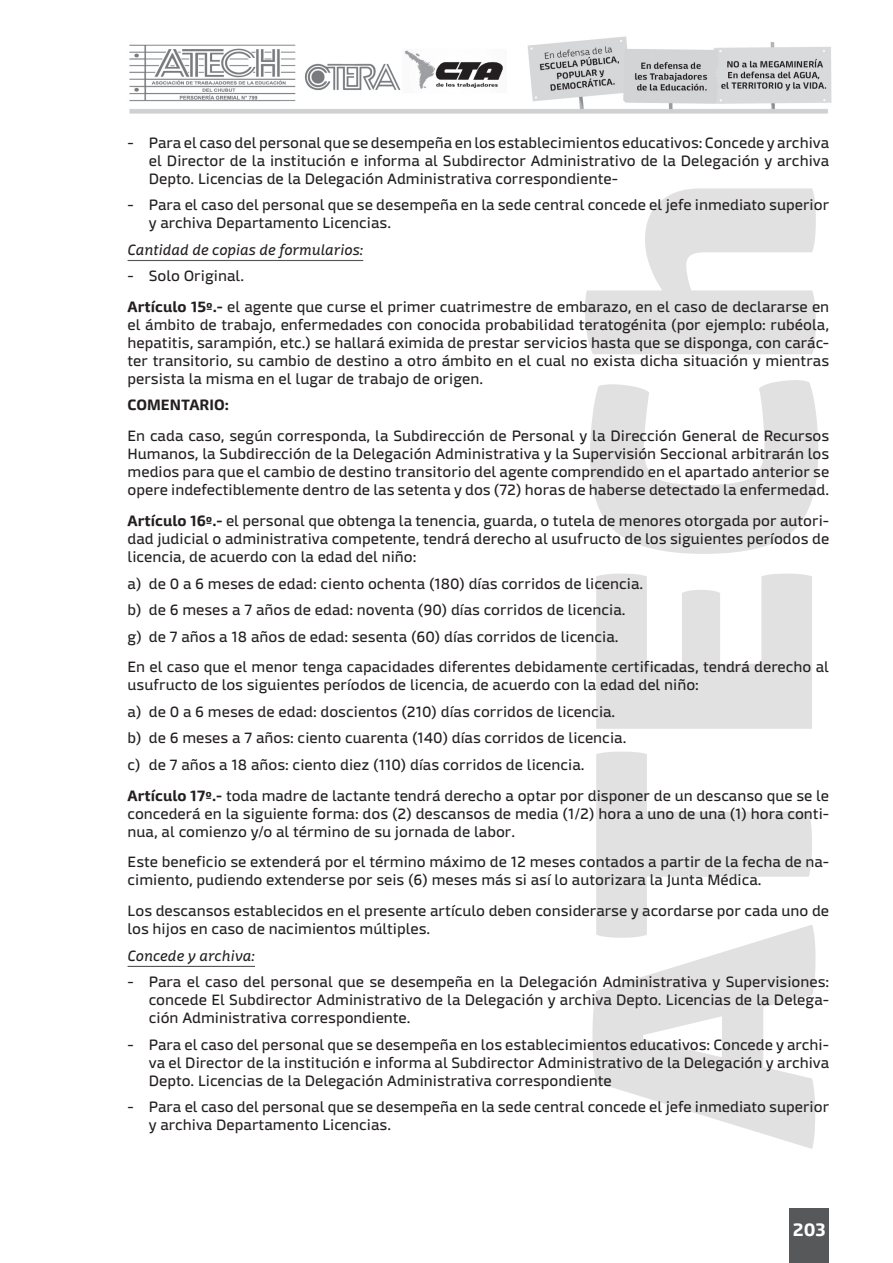
<style>
.page{position:relative;width:893px;height:1263px;background:#fff}
.page>*{position:absolute;margin:0;border:0;box-sizing:border-box;transform-origin:0 0}
.t1{font:700 18px "Mangerica";color:#fff}
.testo{font:15px/18px "Mangerica";color:#231f20;text-align:justify}
.FRANCES_1{font:15px/18px "Mangerica";color:#231f20;text-align:justify}
.formulario{font:italic 15px "Mangerica";color:#231f20}
.FRANCES_1-2{font:700 15px "Mangerica";color:#231f20}
.s1{font-weight:700}
</style>
<div class="page">
<img style="left:127px;top:36px;width:705px;height:933px">
<div style="left:789px;top:1208px;width:39px;height:55px;background:#57585a"></div>
<svg style="left:592px;top:925px;width:223px;height:224px;fill:#e1e1e2"></svg>
<svg style="left:596px;top:752px;width:216px;height:186px"></svg>
<svg style="left:596px;top:574px;width:216px;height:155px"></svg>
<svg style="left:590px;top:379px;width:228px;height:175px"></svg>
<svg style="left:584px;top:188px;width:232px;height:166px"></svg>
<hr style="left:128px;top:260px;width:235px;height:1px;background:#545557">
<hr style="left:128px;top:966px;width:127px;height:1px;background:#545557">
<p class="FRANCES_1" style="left:149px;top:134px;width:682px;text-indent:-21px">- Para el caso del personal que se desempeña en los establecimientos educativos: Concede y archiva el Director de la institución e informa al Subdirector Administrativo de la Delegación y archiva Depto. Licencias de la Delegación Administrativa correspondiente-</p>
<p class="FRANCES_1" style="left:149px;top:196px;width:682px;text-indent:-21px">- Para el caso del personal que se desempeña en la sede central concede el jefe inmediato superior y archiva Departamento Licencias.</p>
<p class="formulario" style="left:128px;top:240px;width:237px">Cantidad de copias de formularios:</p>
<p class="FRANCES_1" style="left:128px;top:267px;width:116px">- Solo Original.</p>
<p class="testo" style="left:128px;top:298px;width:703px"><span class="s1">Artículo 15º.-</span> el agente que curse el primer cuatrimestre de embarazo, en el caso de declararse en el ámbito de trabajo, enfermedades con conocida probabilidad teratogénita (por ejemplo: rubéola, hepatitis, sarampión, etc.) se hallará eximida de prestar servicios hasta que se disponga, con carác&shy;ter transitorio, su cambio de destino a otro ámbito en el cual no exista dicha situación y mientras persista la misma en el lugar de trabajo de origen.</p>
<p class="FRANCES_1-2" style="left:128px;top:396px;width:103px">COMENTARIO:</p>
<p class="testo" style="left:128px;top:427px;width:703px">En cada caso, según corresponda, la Subdirección de Personal y la Dirección General de Recursos Humanos, la Subdirección de la Delegación Administrativa y la Supervisión Seccional arbitrarán los medios para que el cambio de destino transitorio del agente comprendido en el apartado anterior se opere indefectiblemente dentro de las setenta y dos (72) horas de haberse detectado la enfermedad.</p>
<p class="testo" style="left:128px;top:512px;width:703px"><span class="s1">Artículo 16º.-</span> el personal que obtenga la tenencia, guarda, o tutela de menores otorgada por autori&shy;dad judicial o administrativa competente, tendrá derecho al usufructo de los siguientes períodos de licencia, de acuerdo con la edad del niño:</p>
<p class="FRANCES_1" style="left:128px;top:574px;width:515px">a) de 0 a 6 meses de edad: ciento ochenta (180) días corridos de licencia.</p>
<p class="FRANCES_1" style="left:128px;top:601px;width:498px">b) de 6 meses a 7 años de edad: noventa (90) días corridos de licencia.</p>
<p class="FRANCES_1" style="left:128px;top:627px;width:491px">g) de 7 años a 18 años de edad: sesenta (60) días corridos de licencia.</p>
<p class="testo" style="left:128px;top:658px;width:703px">En el caso que el menor tenga capacidades diferentes debidamente certificadas, tendrá derecho al usufructo de los siguientes períodos de licencia, de acuerdo con la edad del niño:</p>
<p class="FRANCES_1" style="left:128px;top:703px;width:488px">a) de 0 a 6 meses de edad: doscientos (210) días corridos de licencia.</p>
<p class="FRANCES_1" style="left:128px;top:729px;width:499px">b) de 6 meses a 7 años: ciento cuarenta (140) días corridos de licencia.</p>
<p class="FRANCES_1" style="left:128px;top:756px;width:457px">c) de 7 años a 18 años: ciento diez (110) días corridos de licencia.</p>
<p class="testo" style="left:128px;top:786px;width:703px"><span class="s1">Artículo 17º.-</span> toda madre de lactante tendrá derecho a optar por disponer de un descanso que se le concederá en la siguiente forma: dos (2) descansos de media (1/2) hora a uno de una (1) hora conti&shy;nua, al comienzo y/o al término de su jornada de labor.</p>
<p class="testo" style="left:128px;top:853px;width:703px">Este beneficio se extenderá por el término máximo de 12 meses contados a partir de la fecha de na&shy;cimiento, pudiendo extenderse por seis (6) meses más si así lo autorizara la Junta Médica.</p>
<p class="testo" style="left:128px;top:902px;width:703px">Los descansos establecidos en el presente artículo deben considerarse y acordarse por cada uno de los hijos en caso de nacimientos múltiples.</p>
<p class="formulario" style="left:128px;top:946px;width:129px">Concede y archiva:</p>
<p class="FRANCES_1" style="left:149px;top:973px;width:682px;text-indent:-21px">- Para el caso del personal que se desempeña en la Delegación Administrativa y Supervisiones: concede El Subdirector Administrativo de la Delegación y archiva Depto. Licencias de la Delega&shy;ción Administrativa correspondiente.</p>
<p class="FRANCES_1" style="left:149px;top:1035px;width:682px;text-indent:-21px">- Para el caso del personal que se desempeña en los establecimientos educativos: Concede y archi&shy;va el Director de la institución e informa al Subdirector Administrativo de la Delegación y archiva Depto. Licencias de la Delegación Administrativa correspondiente</p>
<p class="FRANCES_1" style="left:149px;top:1098px;width:682px;text-indent:-21px">- Para el caso del personal que se desempeña en la sede central concede el jefe inmediato superior y archiva Departamento Licencias.</p>
<p class="t1" style="left:793px;top:1219px;width:34px">203</p>
</div>
